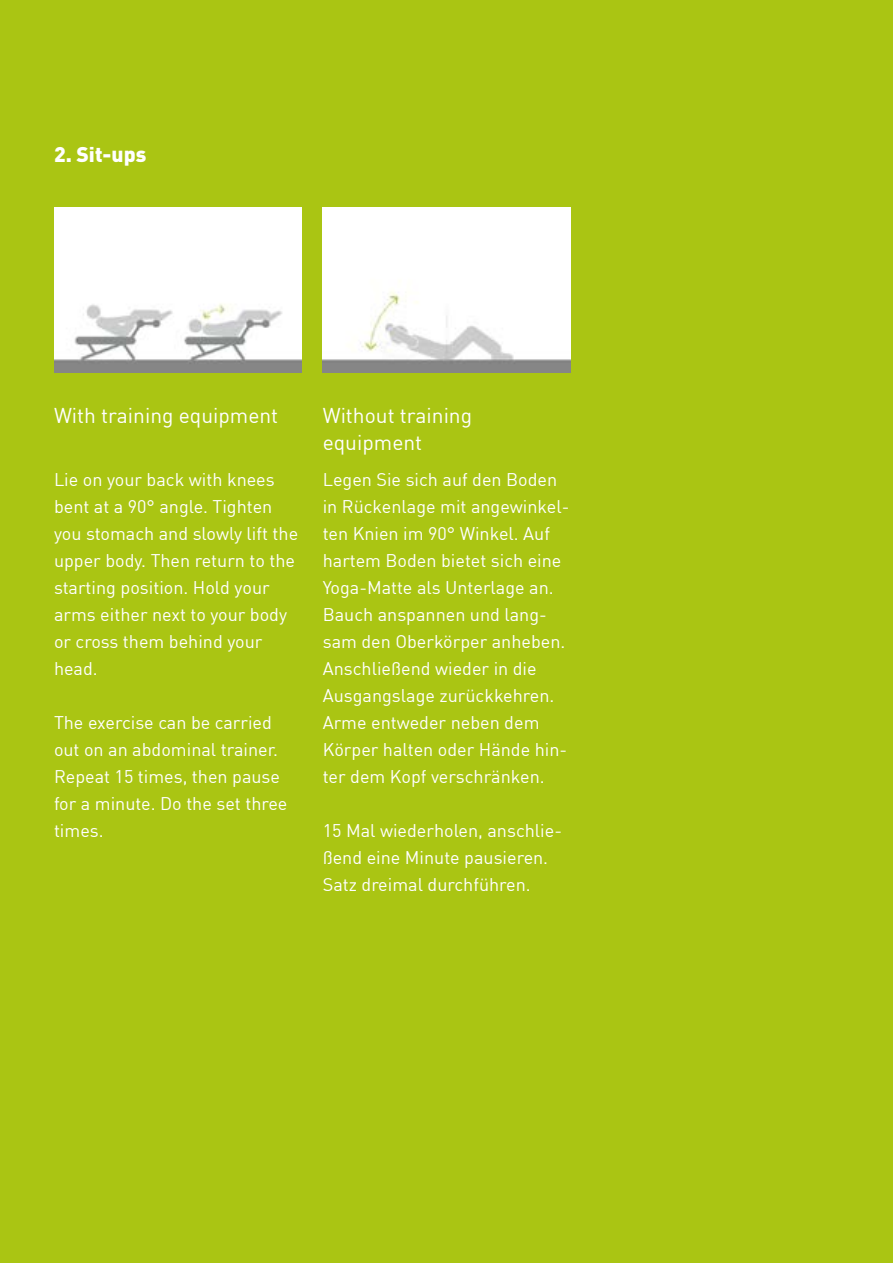
<style>
.page{position:relative;width:893px;height:1263px;background:#aac513}
.page>*{position:absolute;margin:0;border:0;box-sizing:border-box;transform-origin:0 0}
.t1{font:21px/27px "DIN";color:#fff}
.t2{font:900 21px "DIN";color:#fff}
.t3{font:18px/27px "DIN";color:#fff}
</style>
<div class="page">
<img style="left:54px;top:207px;width:247px;height:165px">
<img style="left:323px;top:207px;width:247px;height:165px">
<p class="t2" style="left:54px;top:140px;width:94px">2. Sit-ups</p>
<p class="t1" style="left:54px;top:402px;width:226px">With training equipment</p>
<p class="t1" style="left:323px;top:402px;width:151px">Without training equipment</p>
<p class="t3" style="left:323px;top:466px;width:248px">Legen Sie sich auf den Boden in Rückenlage mit angewinkel&shy;ten Knien im 90° Winkel. Auf hartem Boden bietet sich eine<br>Yoga-Matte als Unterlage an.<br>Bauch anspannen und lang&shy;sam den Oberkörper anheben.<br>Anschließend wieder in die<br>Ausgangslage zurückkehren.<br>Arme entweder neben dem<br>Körper halten oder Hände hin&shy;ter dem Kopf verschränken.</p>
<p class="t3" style="left:323px;top:817px;width:241px">15 Mal wiederholen, anschlie&shy;ßend eine Minute pausieren.<br>Satz dreimal durchführen.</p>
<p class="t3" style="left:54px;top:466px;width:246px">Lie on your back with knees bent at a 90° angle. Tighten you stomach and slowly lift the upper body. Then return to the starting position. Hold your arms either next to your body or cross them behind your head.</p>
<p class="t3" style="left:54px;top:709px;width:235px">The exercise can be carried out on an abdominal trainer.<br>Repeat 15 times, then pause for a minute. Do the set three times.</p>
</div>
